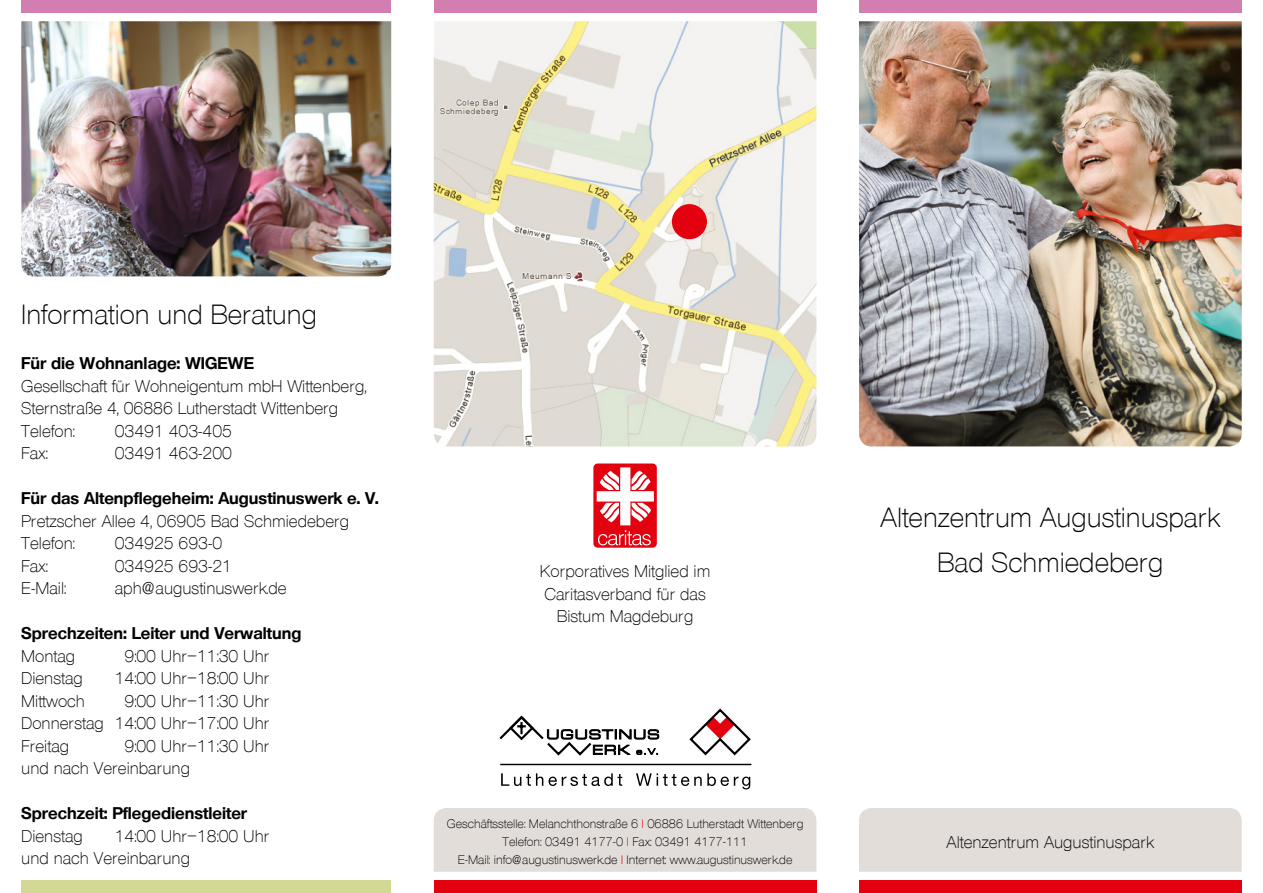
<style>
.page{position:relative;width:1263px;height:893px;background:#fff}
.page>*{position:absolute;margin:0;border:0;box-sizing:border-box;transform-origin:0 0}
.t1{font:300 27px "Olnova";color:#000}
.t2{font:300 16.5px/22.5px "Olnova";color:#000}
.t3{font:700 16.5px "Olnova";color:#000}
.t4{font:300 12px/18px "Olnova";color:#000;text-align:center}
.s1{color:#fff}
.s2{color:#e3000f}
</style>
<div class="page">
<div style="left:434px;top:0;width:382px;height:13px;background:#d27eb1"></div>
<div style="left:434px;top:880px;width:382px;height:13px;background:#e3000f"></div>
<div style="left:859px;top:0;width:383px;height:13px;background:#d27eb1"></div>
<div style="left:859px;top:880px;width:383px;height:13px;background:#e3000f"></div>
<div style="left:21px;top:0;width:370px;height:13px;background:#d27eb1"></div>
<div style="left:21px;top:880px;width:370px;height:13px;background:#d4d895"></div>
<div style="left:434px;top:808px;width:382px;height:64px;background:#e2ddd9"></div>
<div style="left:859px;top:808px;width:383px;height:64px;background:#e2ddd9"></div>
<img style="left:859px;top:21px;width:383px;height:425px">
<img style="left:434px;top:21px;width:382px;height:425px">
<svg style="left:499px;top:715px;width:161px;height:41px"></svg>
<svg style="left:689px;top:708px;width:62px;height:48px"></svg>
<hr style="left:500px;top:764px;width:251px;height:1px;background:#000">
<svg style="left:501px;top:773px;width:121px;height:13px"></svg>
<svg style="left:636px;top:773px;width:114px;height:16px"></svg>
<div style="left:593px;top:463px;width:64px;height:85px;background:#e3000f;border-radius:4px"></div>
<svg style="left:597px;top:467px;width:57px;height:78px"></svg>
<img style="left:21px;top:21px;width:370px;height:255px">
<div style="left:672px;top:204px;width:35px;height:35px;background:#e3000f;border-radius:50%"></div>
<h1 class="t1" style="left:21px;top:298px;width:297px">Information und Beratung</h1>
<p class="t3" style="left:21px;top:353px;width:234px">Für die Wohnanlage: WIGEWE</p>
<p class="t2" style="left:21px;top:374px;width:347px">Gesellschaft für Wohneigentum mbH Wittenberg,<br>Sternstraße 4, 06886 Lutherstadt Wittenberg<br>Telefon:</p>
<p class="t2" style="left:115px;top:419px;width:119px">03491 403-405</p>
<p class="t2" style="left:21px;top:442px;width:28px">Fax:</p>
<p class="t2" style="left:115px;top:442px;width:119px">03491 463-200</p>
<p class="t3" style="left:21px;top:488px;width:359px">Für das Altenpflegeheim: Augustinuswerk e. V.</p>
<p class="t2" style="left:21px;top:509px;width:329px">Pretzscher Allee 4, 06905 Bad Schmiedeberg<br>Telefon:</p>
<p class="t2" style="left:115px;top:532px;width:109px">034925 693-0</p>
<p class="t2" style="left:21px;top:554px;width:28px">Fax:</p>
<p class="t2" style="left:115px;top:554px;width:119px">034925 693-21</p>
<p class="t2" style="left:21px;top:577px;width:46px">E-Mail:</p>
<p class="t2" style="left:115px;top:577px;width:173px">aph@augustinuswerk.de</p>
<p class="t3" style="left:21px;top:623px;width:282px">Sprechzeiten: Leiter und Verwaltung</p>
<p class="t2" style="left:21px;top:644px;width:56px">Montag</p>
<p class="t2" style="left:115px;top:644px;width:156px"><span class="s1">0</span>9:00 Uhr–11:30 Uhr</p>
<p class="t2" style="left:21px;top:667px;width:63px">Dienstag</p>
<p class="t2" style="left:115px;top:667px;width:156px">14:00 Uhr–18:00 Uhr</p>
<p class="t2" style="left:21px;top:689px;width:65px">Mittwoch</p>
<p class="t2" style="left:540px;top:560px;width:172px">Korporatives Mitglied im</p>
<p class="t2" style="left:544px;top:582px;width:163px;text-align:center">Caritasverband für das<br>Bistum Magdeburg</p>
<p class="t2" style="left:21px;top:689px;width:250px;text-align:justify;text-indent:94px"><span class="s1">0</span>9:00 Uhr–11:30 Uhr Donnerstag 14:00 Uhr–17:00 Uhr Freitag</p>
<p class="t2" style="left:21px;top:734px;width:250px;text-indent:94px"><span class="s1">0</span>9:00 Uhr–11:30 Uhr und nach Vereinbarung</p>
<p class="t3" style="left:21px;top:803px;width:227px">Sprechzeit: Pflegedienstleiter</p>
<p class="t2" style="left:21px;top:824px;width:63px">Dienstag</p>
<p class="t2" style="left:21px;top:824px;width:250px;text-indent:94px">14:00 Uhr–18:00 Uhr und nach Vereinbarung</p>
<p class="t4" style="left:447px;top:814px;width:358px">Geschäftsstelle: Melanchthonstraße 6 <span class="s2">|</span> 06886 Lutherstadt Wittenberg<br>Telefon: 03491 4177-0 <span class="s2">|</span> Fax: 03491 4177-111<br>E-Mail: info@augustinuswerk.de <span class="s2">|</span> Internet: www.augustinuswerk.de</p>
<h1 class="t1" style="left:880px;top:501px;width:341px">Altenzentrum Augustinuspark</h1>
<h1 class="t1" style="left:937px;top:546px;width:228px">Bad Schmiedeberg</h1>
<p class="t2" style="left:947px;top:830px;width:209px">Altenzentrum Augustinuspark</p>
</div>
